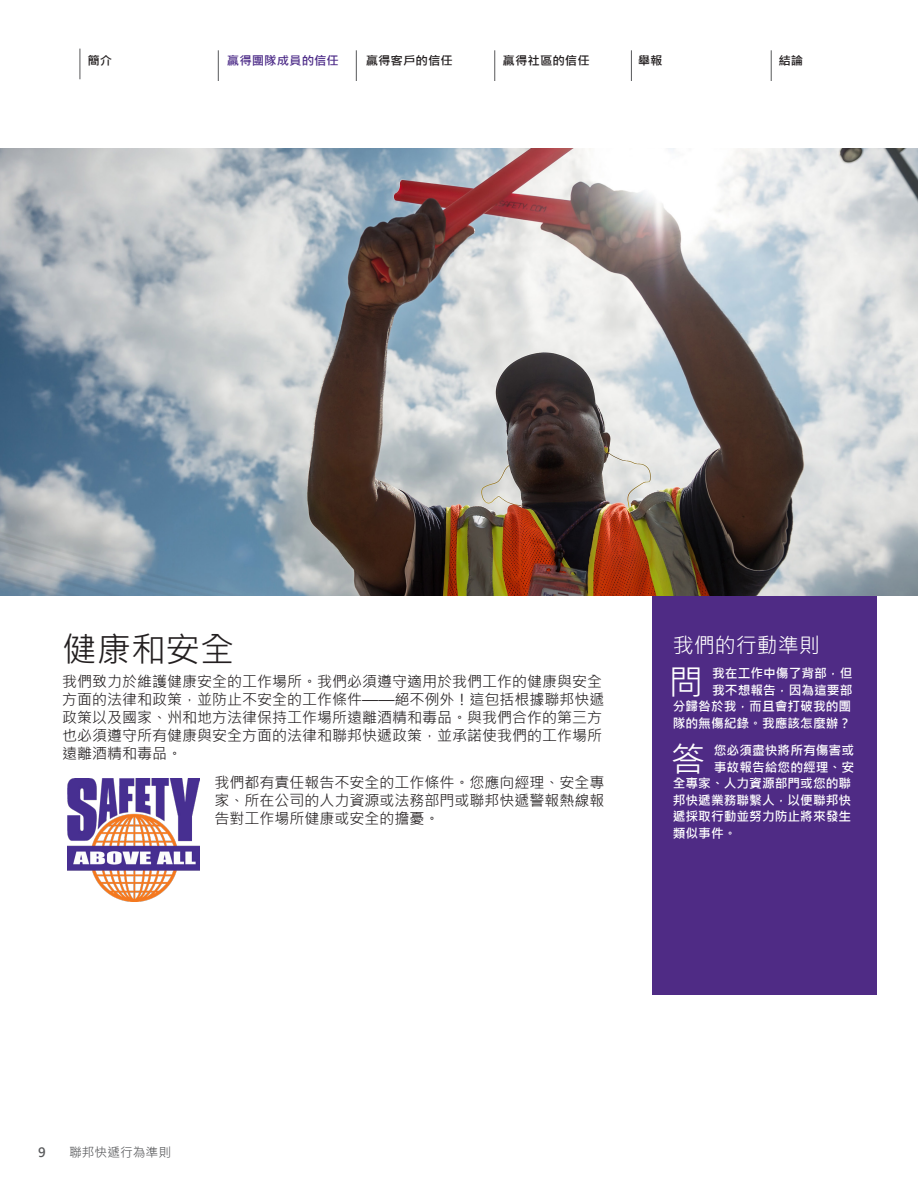
<style>
.page{position:relative;width:918px;height:1188px;background:#fff}
.page>*{position:absolute;margin:0;border:0;box-sizing:border-box;transform-origin:0 0}
.SECTION_TITLE{font:34.5px "Microsoft Jheng Hei";color:#231f20}
.OUR_CODE_COPY{font:34.5px "Microsoft Jheng Hei";color:#fff}
.OUR_CODE_TITLE{font:21px "Microsoft Jheng Hei";color:#fff}
.SECTION_COPY{font:15px/18px "Microsoft Jheng Hei";color:#231f20}
.OUR_CODE_COPY-2{font:700 12.75px/16.5px "Microsoft Jheng Hei";color:#fff;text-align:right}
.FOOTER_LEFT{font:12.75px "Microsoft Jheng Hei";color:#57585a}
.FOOTER_LEFT-2{font:700 12.75px "Microsoft Jheng Hei";color:#57585a}
.NAV_BLACK{font:700 12px "Microsoft Jheng Hei";color:#231f20;scale:1.04 1}
.NAV_PURPLE{font:700 12px "Microsoft Jheng Hei";color:#4e2d89;scale:1.04 1}
</style>
<div class="page">
<img style="left:68px;top:778px;width:131px;height:123px">
<img style="left:0;top:148px;width:918px;height:448px">
<div style="left:652px;top:596px;width:225px;height:398px;background:#4f2b85"></div>
<hr style="left:218px;top:50px;width:1px;height:31px;background:#57585a">
<hr style="left:356px;top:50px;width:1px;height:31px;background:#57585a">
<hr style="left:495px;top:50px;width:1px;height:31px;background:#57585a">
<hr style="left:631px;top:50px;width:1px;height:31px;background:#57585a">
<hr style="left:771px;top:50px;width:1px;height:31px;background:#57585a">
<hr style="left:80px;top:49px;width:1px;height:30px;background:#57585a">
<p class="NAV_BLACK" style="left:87px;top:53px;width:25px">簡介</p>
<p class="NAV_PURPLE" style="left:227px;top:53px;width:109px">贏得團隊成員的信任</p>
<p class="NAV_BLACK" style="left:366px;top:53px;width:85px">贏得客戶的信任</p>
<p class="NAV_BLACK" style="left:503px;top:53px;width:85px">贏得社區的信任</p>
<p class="NAV_BLACK" style="left:638px;top:53px;width:25px">舉報</p>
<p class="NAV_BLACK" style="left:778px;top:53px;width:25px">結論</p>
<p class="SECTION_TITLE" style="left:62px;top:628px;width:174px">健康和安全</p>
<p class="SECTION_COPY" style="left:62px;top:672px;width:544px">我們致力於維護健康安全的工作場所。我們必須遵守適用於我們工作的健康與安全方面的法律和政策，並防止不安全的工作條件——絕不例外！這包括根據聯邦快遞政策以及國家、州和地方法律保持工作場所遠離酒精和毒品。與我們合作的第三方也必須遵守所有健康與安全方面的法律和聯邦快遞政策，並承諾使我們的工作場所遠離酒精和毒品。</p>
<p class="SECTION_COPY" style="left:214px;top:773px;width:391px;text-align:justify">我們都有責任報告不安全的工作條件。您應向經理、安全專家、所在公司的人力資源或法務部門或聯邦快遞警報熱線報告對工作場所健康或安全的擔憂。</p>
<p class="OUR_CODE_TITLE" style="left:673px;top:632px;width:148px">我們的行動準則</p>
<p class="OUR_CODE_COPY" style="left:669px;top:661px;width:36px">問</p>
<p class="OUR_CODE_COPY-2" style="left:673px;top:665px;width:181px">我在工作中傷了背部，但<br>我不想報告，因為這要部<br>分歸咎於我，而且會打破我的團隊的無傷紀錄。我應該怎麼辦？</p>
<p class="OUR_CODE_COPY" style="left:671px;top:737px;width:36px">答</p>
<p class="OUR_CODE_COPY-2" style="left:714px;top:742px;width:142px">您必須盡快將所有傷害或</p>
<p class="OUR_CODE_COPY-2" style="left:714px;top:759px;width:142px">事故報告給您的經理、安</p>
<p class="OUR_CODE_COPY-2" style="left:673px;top:775px;width:180px">全專家、人力資源部門或您的聯</p>
<p class="OUR_CODE_COPY-2" style="left:673px;top:792px;width:180px">邦快遞業務聯繫人，以便聯邦快</p>
<p class="OUR_CODE_COPY-2" style="left:673px;top:808px;width:180px">遞採取行動並努力防止將來發生</p>
<p class="OUR_CODE_COPY-2" style="left:673px;top:825px;width:65px">類似事件。</p>
<p class="FOOTER_LEFT-2" style="left:38px;top:1144px;width:9px">9</p>
<p class="FOOTER_LEFT" style="left:69px;top:1144px;width:103px">聯邦快遞行為準則</p>
</div>
